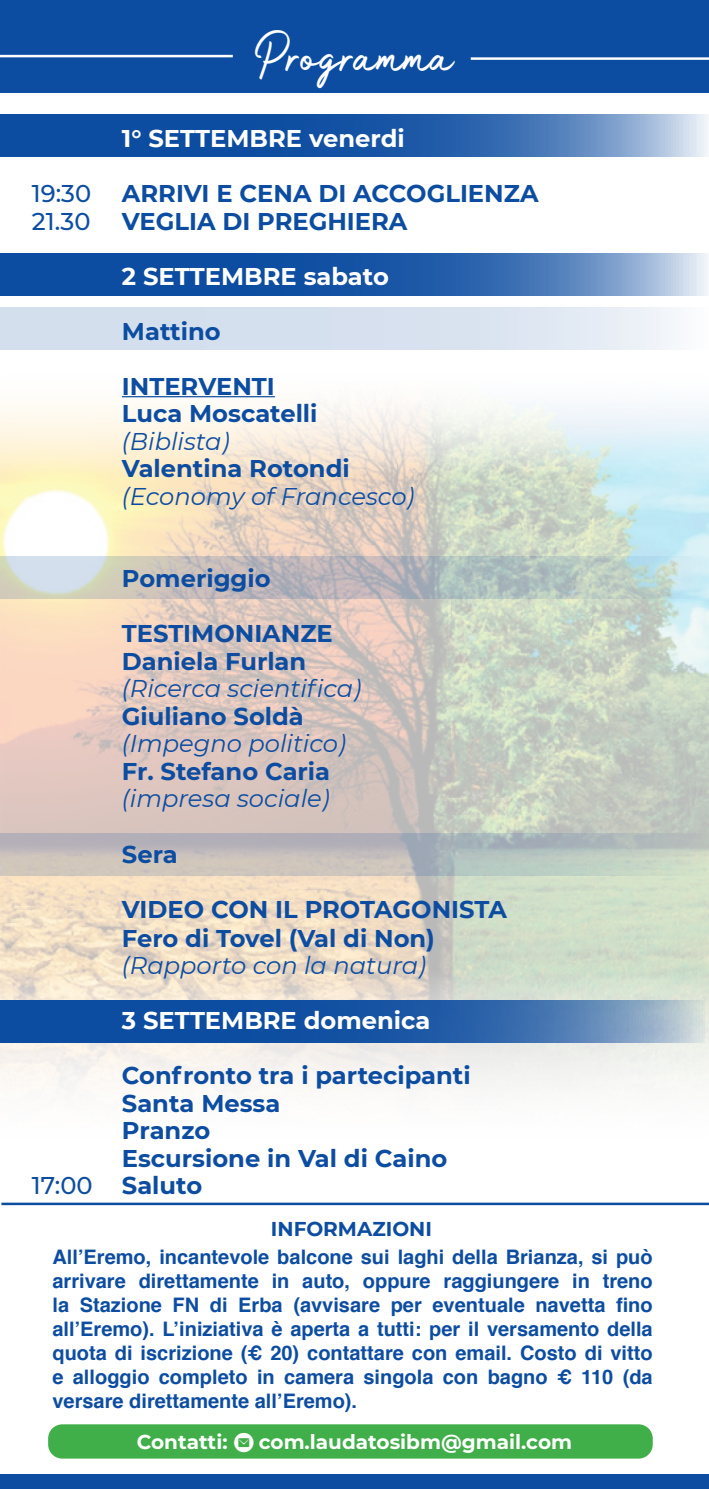
<style>
.page{position:relative;width:709px;height:1489px;background:#fff}
.page>*{position:absolute;margin:0;border:0;box-sizing:border-box;transform-origin:0 0}
.t1{font:35px "Anantha Signature";color:#fff}
.t2{font:700 24.25px/27.5px "Montserrat";color:#0d4da1}
.t3{font:italic 24.25px "Montserrat";color:#0d4da1}
.t4{font:700 24.25px "Montserrat";color:#fff}
.t5{font:500 24.25px "Montserrat";color:#0d4da1}
.t6{font:700 20px/24px "Helvetica";color:#0d4da1;text-align:justify}
.t7{font:700 20px "Montserrat";color:#fff}
.t8{font:700 20px "Montserrat";color:#0d4da1}
.s1{font-weight:500}
.s2{font-family:"typeecon";font-weight:400}
</style>
<div class="page">
<img style="left:0;top:396px;width:709px;height:691px">
<div style="left:0;top:0;width:709px;height:92px;background:#0d4da1"></div>
<div style="left:0;top:1474px;width:709px;height:14px;background:#0d4da1"></div>
<svg style="left:0;top:115px;width:707px;height:42px;fill:#1351a3"></svg>
<svg style="left:0;top:1000px;width:705px;height:42px;fill:#1351a2"></svg>
<svg style="left:0;top:253px;width:707px;height:42px;fill:#1351a3"></svg>
<svg style="left:0;top:308px;width:673px;height:42px;fill:#d6e0ef"></svg>
<svg style="left:0;top:557px;width:709px;height:42px"></svg>
<svg style="left:0;top:833px;width:709px;height:43px"></svg>
<hr style="left:122px;top:396px;width:153px;height:1px;background:#0d4da1">
<hr style="left:1px;top:1202px;width:708px;height:3px;background:#0d4da1">
<div style="left:48px;top:1424px;width:604px;height:34px;background:#40ae49;border-radius:14px"></div>
<hr style="left:471px;top:57px;width:238px;height:3px;background:#fff">
<hr style="left:0;top:55px;width:233px;height:2px;background:#fff">
<h1 class="t1" style="left:255px;top:37px;width:200px">Programma</h1>
<p class="t4" style="left:122px;top:121px;width:284px">1° SETTEMBRE venerdi</p>
<p class="t5" style="left:32px;top:177px;width:61px">19:30</p>
<p class="t2" style="left:122px;top:179px;width:418px">ARRIVI E CENA DI ACCOGLIENZA</p>
<p class="t5" style="left:32px;top:204px;width:60px">21.30</p>
<p class="t2" style="left:122px;top:206px;width:287px">VEGLIA DI PREGHIERA</p>
<p class="t4" style="left:122px;top:259px;width:268px">2 SETTEMBRE sabato</p>
<p class="t2" style="left:122px;top:316px;width:100px">Mattino</p>
<p class="t2" style="left:122px;top:371px;width:197px">INTERVENTI<br>Luca Moscatelli</p>
<p class="t3" style="left:122px;top:424px;width:109px">(Biblista)</p>
<p class="t2" style="left:122px;top:454px;width:229px">Valentina Rotondi</p>
<p class="t3" style="left:122px;top:479px;width:294px">(Economy of Francesco)</p>
<p class="t2" style="left:122px;top:564px;width:150px">Pomeriggio</p>
<p class="t2" style="left:122px;top:619px;width:212px">TESTIMONIANZE<br>Daniela Furlan</p>
<p class="t3" style="left:122px;top:672px;width:241px">(Ricerca scientifica)</p>
<p class="t2" style="left:122px;top:701px;width:183px">Giuliano Soldà</p>
<p class="t3" style="left:122px;top:727px;width:225px">(Impegno politico)</p>
<p class="t2" style="left:122px;top:756px;width:210px">Fr. Stefano Caria</p>
<p class="t3" style="left:122px;top:782px;width:209px">(impresa sociale)</p>
<p class="t2" style="left:122px;top:838px;width:57px">Sera</p>
<p class="t2" style="left:122px;top:893px;width:386px;line-height:29px">VIDEO CON IL PROTAGONISTA<br>Fero di Tovel (Val di Non)</p>
<p class="t3" style="left:122px;top:948px;width:306px">(Rapporto con la natura)</p>
<p class="t4" style="left:122px;top:1002px;width:310px">3 SETTEMBRE domenica</p>
<p class="t2" style="left:122px;top:1060px;width:350px">Confronto tra i partecipanti</p>
<p class="t2" style="left:122px;top:1087px;width:160px">Santa Messa</p>
<p class="t2" style="left:122px;top:1115px;width:90px">Pranzo</p>
<p class="t2" style="left:122px;top:1142px;width:327px">Escursione in Val di Caino</p>
<p class="t2" style="left:32px;top:1170px;width:172px"><span class="s1">17:00</span> Saluto</p>
<p class="t8" style="left:271px;top:1214px;width:162px">INFORMAZIONI</p>
<p class="t6" style="left:52px;top:1245px;width:602px">All’Eremo, incantevole balcone sui laghi della Brianza, si può arrivare direttamente in auto, oppure raggiungere in treno la Stazione FN di Erba (avvisare per eventuale navetta fino all’Eremo). L’iniziativa è aperta a tutti: per il versamento della quota di iscrizione (€ 20) contattare con email. Costo di vitto e alloggio completo in camera singola con bagno € 110 (da versare direttamente all’Eremo).</p>
<p class="t7" style="left:137px;top:1427px;width:436px">Contatti: <span class="s2">E</span> com.laudatosibm@gmail.com</p>
</div>
